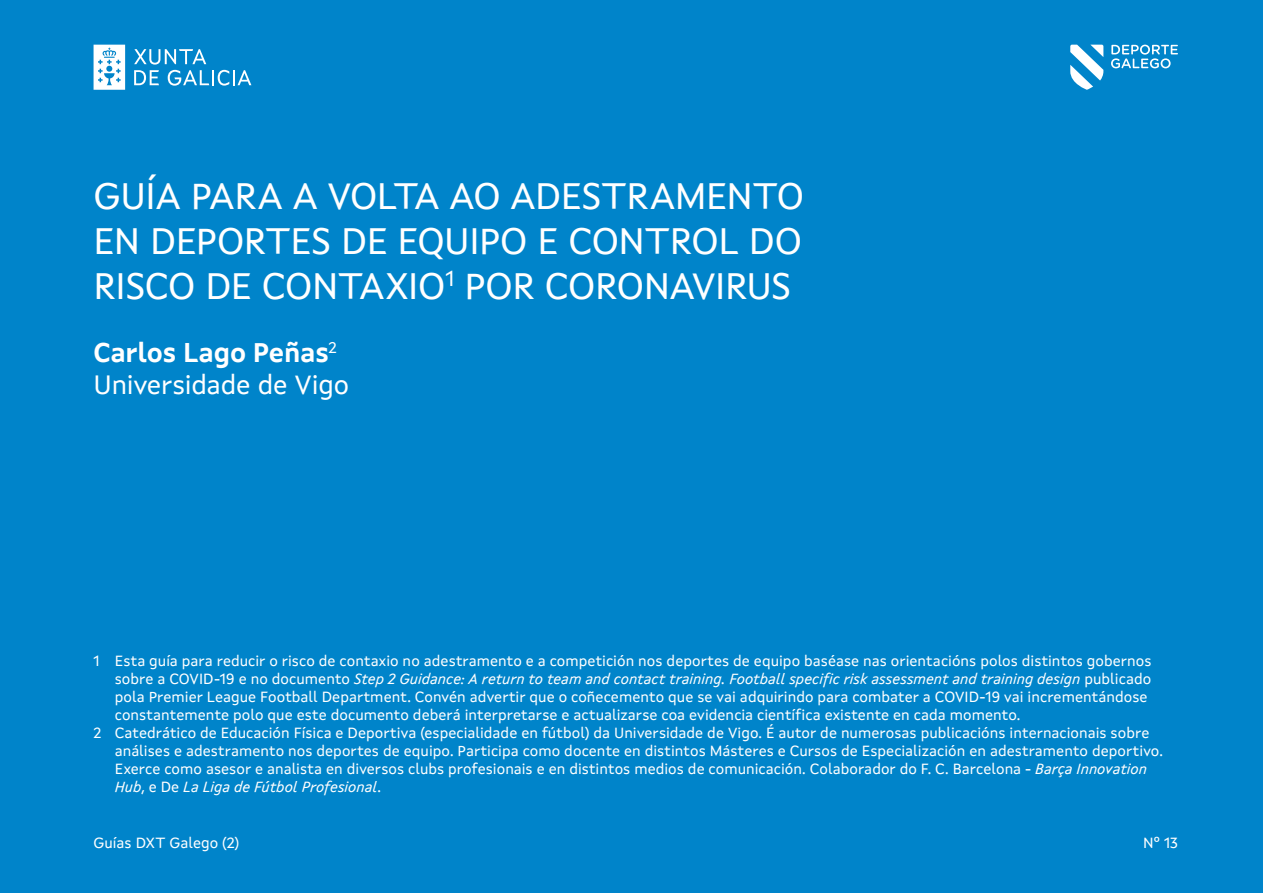
<style>
.page{position:relative;width:1263px;height:893px;background:#0084ca}
.page>*{position:absolute;margin:0;border:0;box-sizing:border-box;transform-origin:0 0}
.t1{font:37.5px/45px "Xunta Sans";letter-spacing:-.01em;color:#fff;text-align:justify}
.t2{font:27px "Xunta Sans";letter-spacing:-.005em;color:#fff}
.t3{font:700 27px "Xunta Sans";letter-spacing:-.005em;color:#fff}
.t4{font:15px/18px "Xunta Sans";letter-spacing:.005em;color:#fff}
.s1{font-style:italic}
</style>
<div class="page">
<svg style="left:94px;top:45px;width:31px;height:45px"></svg>
<svg style="left:134px;top:49px;width:117px;height:37px"></svg>
<svg style="left:1111px;top:45px;width:67px;height:23px"></svg>
<svg style="left:1070px;top:45px;width:33px;height:45px"></svg>
<p class="t1" style="left:94px;top:173px;width:712px">GUÍA PARA A VOLTA AO ADESTRAMENTO EN DEPORTES DE EQUIPO E CONTROL DO RISCO DE CONTAXIO<sup>1</sup> POR CORONAVIRUS</p>
<p class="t3" style="left:94px;top:336px;width:245px">Carlos Lago Peñas<sup>2</sup></p>
<p class="t2" style="left:94px;top:368px;width:257px">Universidade de Vigo</p>
<p class="t4" style="left:115px;top:651px;width:1038px;text-indent:-21px">1 Esta guía para reducir o risco de contaxio no adestramento e a competición nos deportes de equipo baséase nas orientacións polos distintos gobernos sobre a COVID-19 e no documento <span class="s1">Step 2 Guidance: A return to team and contact training. Football specific risk assessment and training design</span> publicado pola Premier League Football Department. Convén advertir que o coñecemento que se vai adquirindo para combater a COVID-19 vai incrementándose constantemente polo que este documento deberá interpretarse e actualizarse coa evidencia científica existente en cada momento.</p>
<p class="t4" style="left:115px;top:723px;width:1050px;text-indent:-21px">2 Catedrático de Educación Física e Deportiva (especialidade en fútbol) da Universidade de Vigo. É autor de numerosas publicacións internacionais sobre análises e adestramento nos deportes de equipo. Participa como docente en distintos Másteres e Cursos de Especialización en adestramento deportivo.<br>Exerce como asesor e analista en diversos clubs profesionais e en distintos medios de comunicación. Colaborador do F. C. Barcelona - <span class="s1">Barça Innovation Hub</span>, e De <span class="s1">La Liga de Fútbol Profesional</span>.</p>
<p class="t4" style="left:94px;top:834px;width:147px">Guías DXT Galego (2)</p>
<p class="t4" style="left:1143px;top:834px;width:36px">Nº 13</p>
</div>
